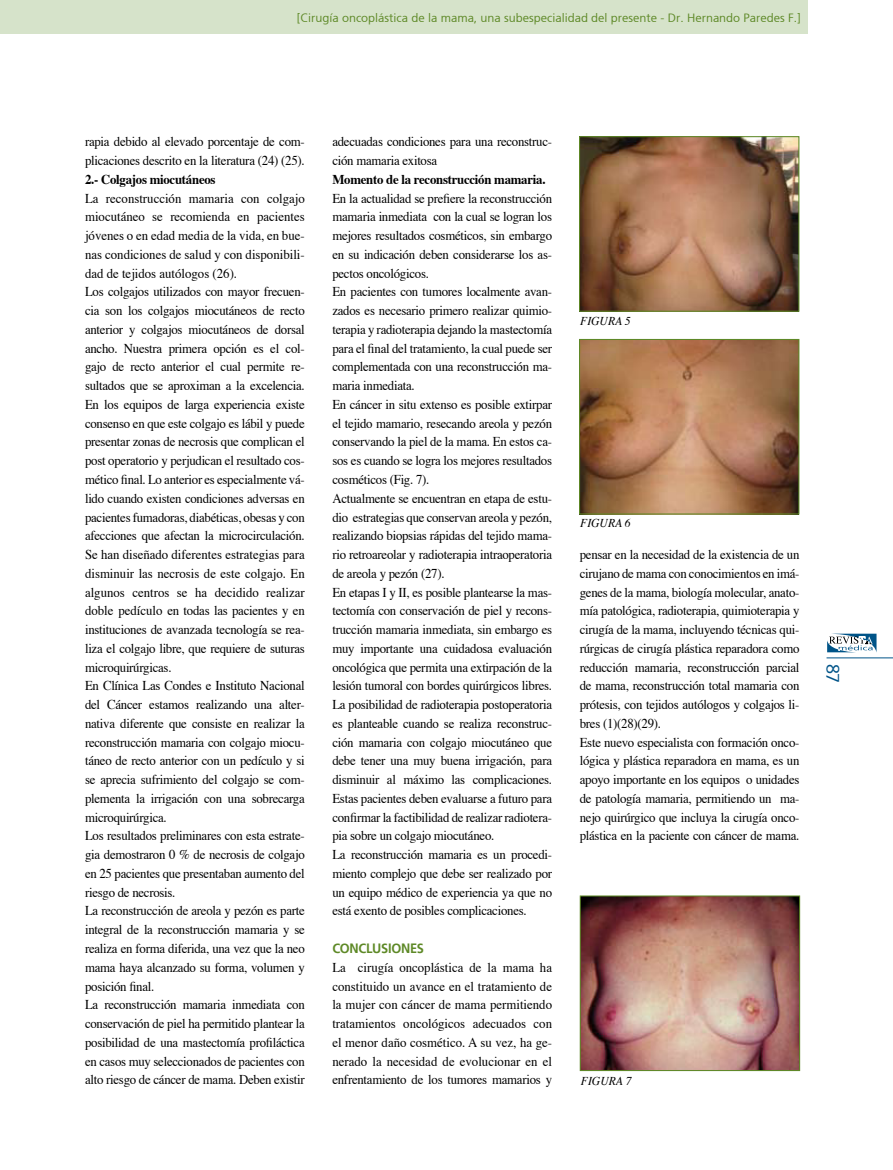
<style>
.page{position:relative;width:893px;height:1170px;background:#fff}
.page>*{position:absolute;margin:0;border:0;box-sizing:border-box;transform-origin:0 0}
.t1{font:18px "Weissach";color:#005488}
.t2{font:13.5px/18.8px "Times";letter-spacing:-.02em;color:#000;scale:.95 1}
.t3{font:700 13.5px "Times";letter-spacing:-.02em;color:#000;scale:.95 1}
.t4{font:700 13.5px "Weissach";letter-spacing:-.02em;color:#5e8927;scale:.95 1}
.t5{font:12px "Weissach";color:#5e8927}
.t6{font:italic 12px "Times";color:#000}
</style>
<div class="page">
<hr style="left:826px;top:657px;width:67px;height:1px;background:#005488">
<svg style="left:827px;top:633px;width:49px;height:19px"></svg>
<img style="left:581px;top:341px;width:216px;height:171px">
<div style="left:579px;top:339px;width:220px;height:175px;border:1px solid #5e8927"></div>
<img style="left:581px;top:138px;width:216px;height:172px">
<div style="left:579px;top:136px;width:220px;height:176px;border:1px solid #5e8927"></div>
<img style="left:582px;top:897px;width:216px;height:171px">
<div style="left:580px;top:895px;width:220px;height:175px;border:1px solid #5e8927"></div>
<div style="left:0;top:0;width:808px;height:34px;background:#d6e3ca"></div>
<p class="t5" style="left:297px;top:13px;width:505px">[Cirugía oncoplástica de la mama, una subespecialidad del presente - Dr. Hernando Paredes F.]</p>
<p class="t2" style="left:85px;top:134px;width:233px">rapia debido al elevado porcentaje de com&shy;plicaciones descrito en la literatura (24) (25).</p>
<p class="t3" style="left:85px;top:174px;width:139px">2.- Colgajos miocutáneos</p>
<p class="t2" style="left:85px;top:190px;width:233px">La reconstrucción mamaria con colgajo miocutáneo se recomienda en pacientes jóvenes o en edad media de la vida, en bue&shy;nas condiciones de salud y con disponibili&shy;dad de tejidos autólogos (26).<br>Los colgajos utilizados con mayor frecuen&shy;cia son los colgajos miocutáneos de recto anterior y colgajos miocutáneos de dorsal ancho. Nuestra primera opción es el col&shy;gajo de recto anterior el cual permite re&shy;sultados que se aproximan a la excelencia.<br>En los equipos de larga experiencia existe consenso en que este colgajo es lábil y puede presentar zonas de necrosis que complican el post operatorio y perjudican el resultado cos&shy;mético inal. Lo anterior es especialmente vá&shy;lido cuando existen condiciones adversas en pacientes fumadoras, diabéticas, obesas y con afecciones que afectan la microcirculación.<br>Se han diseñado diferentes estrategias para disminuir las necrosis de este colgajo. En algunos centros se ha decidido realizar doble pedículo en todas las pacientes y en instituciones de avanzada tecnología se rea&shy;liza el colgajo libre, que requiere de suturas microquirúrgicas.<br>En Clínica Las Condes e Instituto Nacional del Cáncer estamos realizando una alter&shy;nativa diferente que consiste en realizar la reconstrucción mamaria con colgajo miocu&shy;táneo de recto anterior con un pedículo y si se aprecia sufrimiento del colgajo se com&shy;plementa la irrigación con una sobrecarga microquirúrgica.<br>Los resultados preliminares con esta estrate&shy;gia demostraron 0 % de necrosis de colgajo en 25 pacientes que presentaban aumento del riesgo de necrosis.<br>La reconstrucción de areola y pezón es parte integral de la reconstrucción mamaria y se realiza en forma diferida, una vez que la neo mama haya alcanzado su forma, volumen y posición inal.<br>La reconstrucción mamaria inmediata con conservación de piel ha permitido plantear la posibilidad de una mastectomía proiláctica en casos muy seleccionados de pacientes con alto riesgo de cáncer de mama. Deben existir</p>
<p class="t2" style="left:332px;top:134px;width:233px">adecuadas condiciones para una reconstruc&shy;ción mamaria exitosa</p>
<p class="t3" style="left:332px;top:174px;width:226px">Momento de la reconstrucción mamaria.</p>
<p class="t2" style="left:332px;top:187px;width:233px">En la actualidad se preiere la reconstrucción mamaria inmediata con la cual se logran los mejores resultados cosméticos, sin embargo en su indicación deben considerarse los as&shy;pectos oncológicos.<br>En pacientes con tumores localmente avan&shy;zados es necesario primero realizar quimio&shy;terapia y radioterapia dejando la mastectomía para el inal del tratamiento, la cual puede ser complementada con una reconstrucción ma&shy;maria inmediata.<br>En cáncer in situ extenso es posible extirpar el tejido mamario, resecando areola y pezón conservando la piel de la mama. En estos ca&shy;sos es cuando se logra los mejores resultados cosméticos (Fig. 7).<br>Actualmente se encuentran en etapa de estu&shy;dio estrategias que conservan areola y pezón, realizando biopsias rápidas del tejido mama&shy;rio retroareolar y radioterapia intraoperatoria de areola y pezón (27).<br>En etapas I y II, es posible plantearse la mas&shy;tectomía con conservación de piel y recons&shy;trucción mamaria inmediata, sin embargo es muy importante una cuidadosa evaluación oncológica que permita una extirpación de la lesión tumoral con bordes quirúrgicos libres.<br>La posibilidad de radioterapia postoperatoria es planteable cuando se realiza reconstruc&shy;ción mamaria con colgajo miocutáneo que debe tener una muy buena irrigación, para disminuir al máximo las complicaciones.<br>Estas pacientes deben evaluarse a futuro para conirmar la factibilidad de realizar radiotera&shy;pia sobre un colgajo miocutáneo.<br>La reconstrucción mamaria es un procedi&shy;miento complejo que debe ser realizado por un equipo médico de experiencia ya que no está exento de posibles complicaciones.</p>
<p class="t4" style="left:332px;top:940px;width:98px">CONCLUSIONES</p>
<p class="t2" style="left:332px;top:959px;width:233px;text-align:justify">La cirugía oncoplástica de la mama ha constituido un avance en el tratamiento de la mujer con cáncer de mama permitiendo tratamientos oncológicos adecuados con el menor daño cosmético. A su vez, ha ge&shy;nerado la necesidad de evolucionar en el enfrentamiento de los tumores mamarios y</p>
<p class="t6" style="left:580px;top:313px;width:52px">FIGURA 5</p>
<p class="t6" style="left:580px;top:515px;width:52px">FIGURA 6</p>
<p class="t2" style="left:580px;top:546px;width:233px">pensar en la necesidad de la existencia de un cirujano de mama con conocimientos en imá&shy;genes de la mama, biología molecular, anato&shy;mía patológica, radioterapia, quimioterapia y cirugía de la mama, incluyendo técnicas qui&shy;rúrgicas de cirugía plástica reparadora como reducción mamaria, reconstrucción parcial de mama, reconstrucción total mamaria con prótesis, con tejidos autólogos y colgajos li&shy;bres (1)(28)(29).<br>Este nuevo especialista con formación onco&shy;lógica y plástica reparadora en mama, es un apoyo importante en los equipos o unidades de patología mamaria, permitiendo un ma&shy;nejo quirúrgico que incluya la cirugía onco&shy;plástica en la paciente con cáncer de mama.</p>
<h1 class="t1" style="left:840px;top:663px;width:21px;rotate:90deg">87</h1>
<p class="t6" style="left:581px;top:1073px;width:52px">FIGURA 7</p>
</div>
